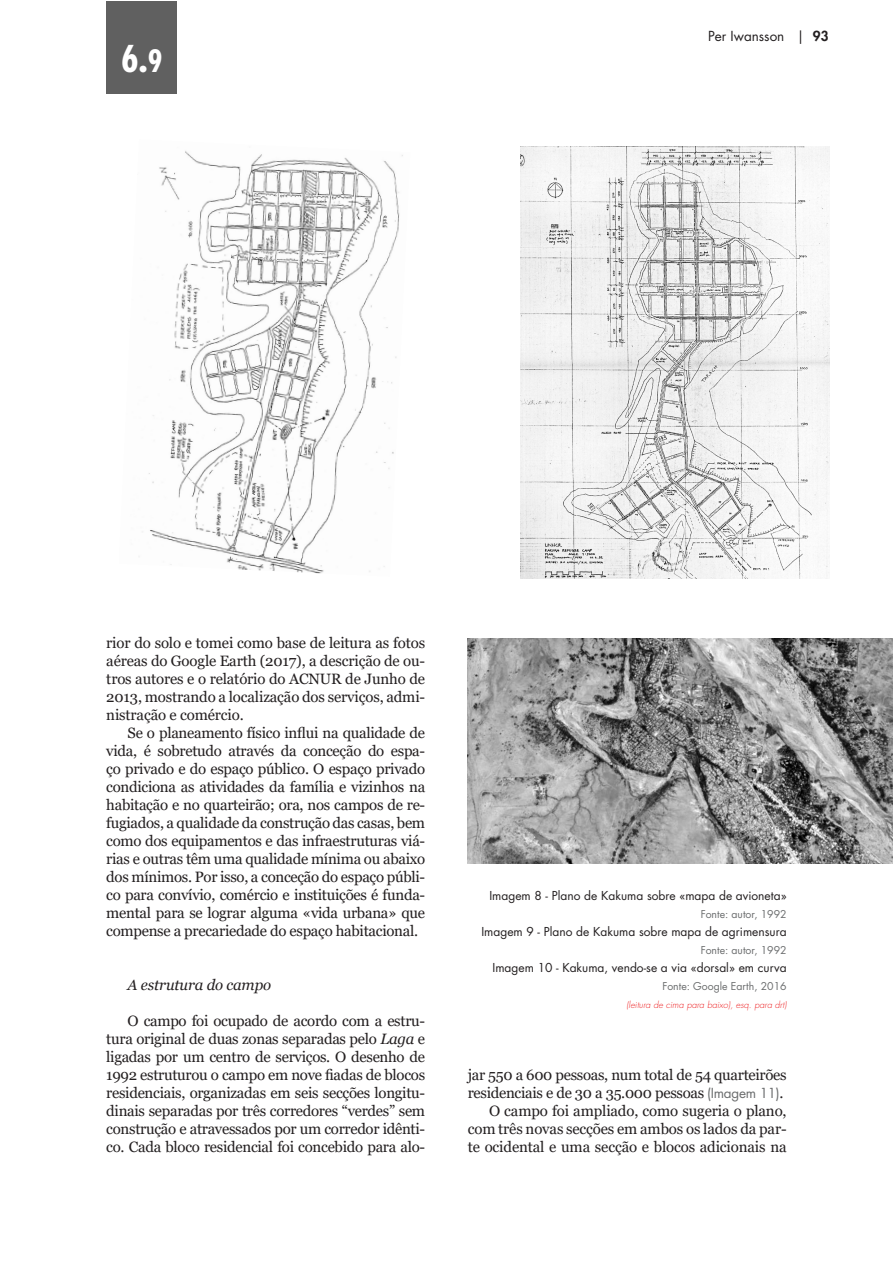
<style>
.page{position:relative;width:893px;height:1263px;background:#fff}
.page>*{position:absolute;margin:0;border:0;box-sizing:border-box;transform-origin:0 0}
.t1{font:700 condensed 36px "Futura Std";color:#fff}
.texto{font:15px/18px "Georgia";letter-spacing:-.02em;color:#231f20;text-align:justify}
.texto-2{font:italic 15px "Georgia";letter-spacing:-.01em;color:#231f20}
.t2{font:13.5px "Futura Std";color:#231f20}
.legendas{font:12px "Futura Std";color:#231f20}
.legendas-2{font:10.5px "Futura Std";color:#6b6d6e}
.legendas-3{font:italic 300 9px "Futura Std";color:#ee2123}
.s1{font-size:30px}
.s2{font-weight:800}
.s3{font-style:italic}
.s4{font-family:"Futura Std";font-size:13.5px;color:#6b6d6e}
</style>
<div class="page">
<div style="left:106px;top:1px;width:71px;height:93px;background:#606060"></div>
<img style="left:142px;top:151px;width:261px;height:423px">
<img style="left:521px;top:146px;width:308px;height:433px">
<img style="left:468px;top:638px;width:425px;height:225px">
<h1 class="t1" style="left:121px;top:37px;width:43px">6.<span class="s1">9</span></h1>
<p class="t2" style="left:708px;top:28px;width:122px">Per Iwansson | <span class="s2">93</span></p>
<p class="texto" style="left:106px;top:634px;width:320px">rior do solo e tomei como base de leitura as fotos aéreas do Google Earth (2017), a descrição de ou&shy;tros autores e o relatório do ACNUR de Junho de 2013, mostrando a localização dos serviços, admi&shy;nistração e comércio.</p>
<p class="texto" style="left:106px;top:724px;width:320px;text-indent:21px">Se o planeamento físico influi na qualidade de vida, é sobretudo através da conceção do espa&shy;ço privado e do espaço público. O espaço privado condiciona as atividades da família e vizinhos na habitação e no quarteirão; ora, nos campos de re&shy;fugiados, a qualidade da construção das casas, bem como dos equipamentos e das infraestruturas viá&shy;rias e outras têm uma qualidade mínima ou abaixo dos mínimos. Por isso, a conceção do espaço públi&shy;co para convívio, comércio e instituições é funda&shy;mental para se lograr alguma «vida urbana» que compense a precariedade do espaço habitacional.</p>
<p class="texto-2" style="left:128px;top:975px;width:145px">A estrutura do campo</p>
<p class="texto" style="left:106px;top:1012px;width:320px;text-indent:21px">O campo foi ocupado de acordo com a estru&shy;tura original de duas zonas separadas pelo <span class="s3">Laga</span> e ligadas por um centro de serviços. O desenho de 1992 estruturou o campo em nove fiadas de blocos residenciais, organizadas em seis secções longitu&shy;dinais separadas por três corredores “verdes” sem construção e atravessados por um corredor idênti&shy;co. Cada bloco residencial foi concebido para alo-</p>
<p class="legendas" style="left:489px;top:888px;width:299px">Imagem 8 - Plano de Kakuma sobre «mapa de avioneta»</p>
<p class="legendas-2" style="left:701px;top:907px;width:87px">Fonte: autor, 1992</p>
<p class="legendas" style="left:481px;top:924px;width:307px">Imagem 9 - Plano de Kakuma sobre mapa de agrimensura</p>
<p class="legendas-2" style="left:701px;top:943px;width:87px">Fonte: autor, 1992</p>
<p class="legendas" style="left:493px;top:960px;width:296px">Imagem 10 - Kakuma, vendo-se a via «dorsal» em curva</p>
<p class="legendas-2" style="left:662px;top:979px;width:126px">Fonte: Google Earth, 2016</p>
<p class="legendas-3" style="left:626px;top:999px;width:162px">(leitura de cima para baixo), esq. para drt)</p>
<p class="texto" style="left:468px;top:1066px;width:320px">jar 550 a 600 pessoas, num total de 54 quarteirões residenciais e de 30 a 35.000 pessoas <span class="s4">(Imagem 11)</span>.</p>
<p class="texto" style="left:468px;top:1102px;width:320px;text-indent:21px">O campo foi ampliado, como sugeria o plano, com três novas secções em ambos os lados da par&shy;te ocidental e uma secção e blocos adicionais na</p>
</div>
